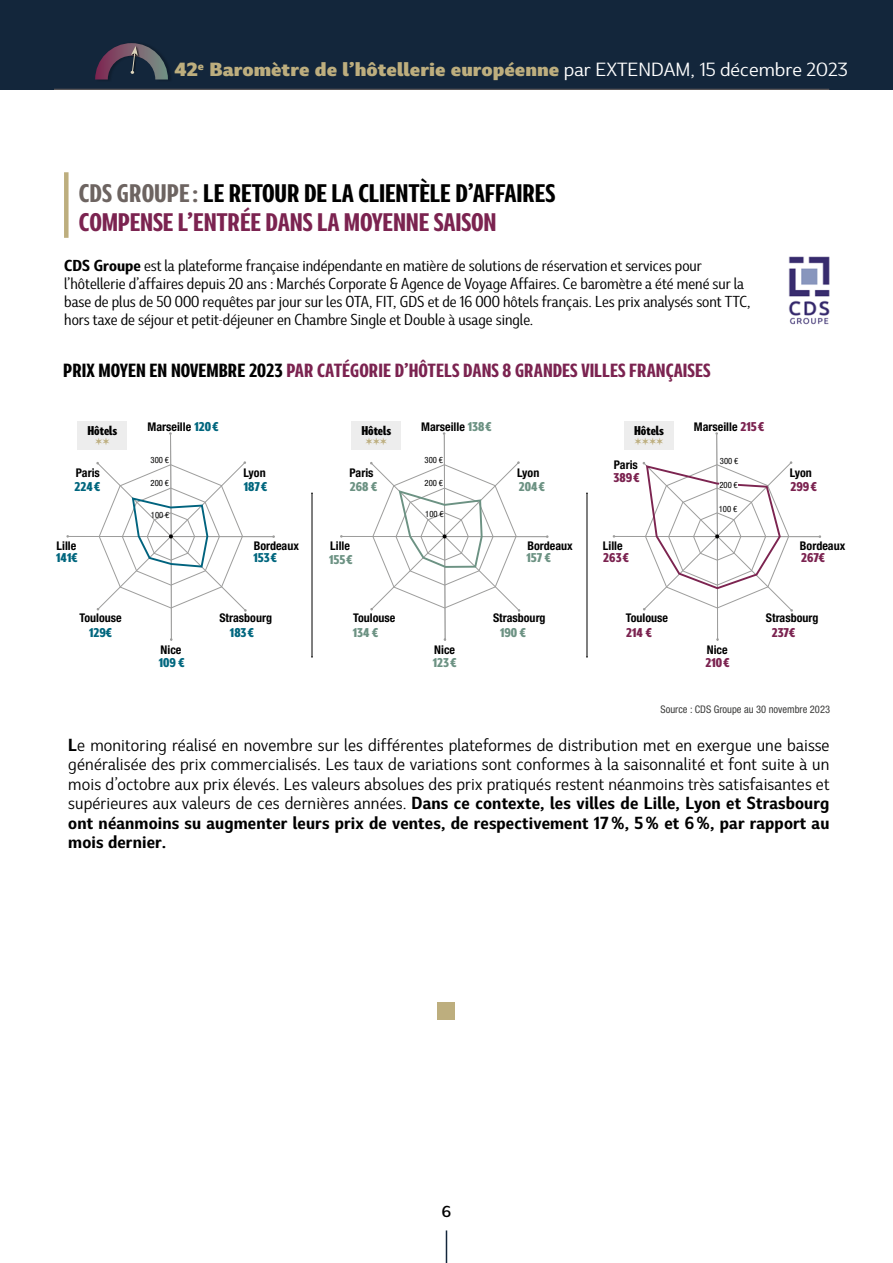
<style>
.page{position:relative;width:893px;height:1263px;background:#fff}
.page>*{position:absolute;margin:0;border:0;box-sizing:border-box;transform-origin:0 0}
.t1{font:700 condensed 24px/28.8px "Marble Display";letter-spacing:-.01em;color:#7b2350}
.t2{font:700 condensed 18px "Marble Display";color:#7b2350}
.t3{font:800 expanded 18px "Marble Display";color:#bdae7e}
.t4{font:expanded 16.5px/19.5px "Marble Display";letter-spacing:.01em;color:#000;text-align:justify;scale:.9 1}
.t5{font:15px/18px "Marble Display";color:#000}
.t6{font:600 expanded 15px "Marble Display";color:#000}
.t7{font:700 condensed 12px "Helvetica Neue LT Std";color:#000}
.t8{font:800 condensed 12px "Marble Display";color:#6c9283}
.t9{font:800 condensed 12px "Marble Display";color:#00667e}
.t10{font:800 condensed 12px "Marble Display";color:#7b2350}
.t11{font:800 condensed 12px "Marble Display";color:#000}
.t12{font:condensed 10.5px "Helvetica Neue LT Std";color:#3c3c3b}
.t13{font:10.5px "Zapf Dingbats ITC";color:#bdae7e}
.t14{font:condensed 8.7px "Helvetica Neue LT Std";color:#000}
.s1{font-weight:400;color:#fff}
.s2{color:#6d6461}
.s3{color:#000}
.s4{font-weight:700}
.s5{font-family:"Marble Display";font-weight:800;color:#00667e}
.s6{font-family:"Marble Display";font-weight:800;color:#6c9283}
.s7{font-family:"Marble Display";font-weight:800;color:#7b2350}
</style>
<div class="page">
<div style="left:0;top:0;width:893px;height:89px;background:#13263b"></div>
<hr style="left:54px;top:89px;width:775px;height:1px;background:#6d6461">
<svg style="left:95px;top:43px;width:73px;height:37px"></svg>
<hr style="left:446px;top:1230px;width:1px;height:33px;background:#13263b">
<div style="left:64px;top:172px;width:5px;height:66px;background:#bdae7e"></div>
<img style="left:788px;top:256px;width:42px;height:69px">
<hr style="left:312px;top:493px;width:1px;height:164px;background:#000">
<hr style="left:587px;top:493px;width:1px;height:164px;background:#000">
<div style="left:438px;top:1003px;width:17px;height:17px;background:#bdae7e"></div>
<svg style="left:340px;top:432px;width:209px;height:209px"></svg>
<div style="left:351px;top:421px;width:50px;height:28px;background:#ededed"></div>
<div style="left:77px;top:421px;width:50px;height:28px;background:#ededed"></div>
<svg style="left:613px;top:432px;width:208px;height:209px"></svg>
<div style="left:719px;top:481px;width:19px;height:7px;background:#fff"></div>
<div style="left:624px;top:421px;width:50px;height:28px;background:#ededed"></div>
<svg style="left:66px;top:432px;width:209px;height:209px"></svg>
<p class="t3" style="left:175px;top:53px;width:675px">42<sup>e</sup> Baromètre de l’hôtellerie européenne <span class="s1">par EXTENDAM, 15 décembre 2023</span></p>
<h1 class="t1" style="left:79px;top:177px;width:478px"><span class="s2">CDS GROUPE :</span> <span class="s3">LE RETOUR DE LA CLIENTÈLE D’AFFAIRES<br></span>COMPENSE L’ENTRÉE DANS LA MOYENNE SAISON</h1>
<p class="t5" style="left:64px;top:255px;width:688px"><span class="s4">CDS Groupe</span> est la plateforme française indépendante en matière de solutions de réservation et services pour l’hôtellerie d’affaires depuis 20 ans : Marchés Corporate &amp; Agence de Voyage Affaires. Ce baromètre a été mené sur la base de plus de 50 000 requêtes par jour sur les OTA, FIT, GDS et de 16 000 hôtels français. Les prix analysés sont TTC, hors taxe de séjour et petit-déjeuner en Chambre Single et Double à usage single.</p>
<p class="t2" style="left:63px;top:355px;width:649px"><span class="s3">PRIX MOYEN EN NOVEMBRE 2023</span> PAR CATÉGORIE D’HÔTELS DANS 8 GRANDES VILLES FRANÇAISES</p>
<p class="t7" style="left:148px;top:419px;width:73px">Marseille <span class="s5">120 €</span></p>
<p class="t14" style="left:151px;top:455px;width:20px">300 €</p>
<p class="t14" style="left:151px;top:478px;width:20px">200 €</p>
<p class="t11" style="left:87px;top:419px;width:31px">Hôtels</p>
<p class="t7" style="left:76px;top:465px;width:25px">Paris</p>
<p class="t7" style="left:243px;top:465px;width:24px">Lyon</p>
<p class="t9" style="left:74px;top:476px;width:27px">224 €</p>
<p class="t9" style="left:244px;top:476px;width:25px">187 €</p>
<p class="t14" style="left:151px;top:510px;width:20px">100 €</p>
<p class="t7" style="left:421px;top:419px;width:72px">Marseille <span class="s6">138 €</span></p>
<p class="t14" style="left:424px;top:455px;width:20px">300 €</p>
<p class="t14" style="left:424px;top:478px;width:20px">200 €</p>
<p class="t14" style="left:425px;top:509px;width:20px">100 €</p>
<p class="t11" style="left:361px;top:419px;width:31px">Hôtels</p>
<p class="t13" style="left:365px;top:436px;width:23px">✶ ✶ ✶</p>
<p class="t7" style="left:350px;top:465px;width:25px">Paris</p>
<p class="t7" style="left:517px;top:465px;width:24px">Lyon</p>
<p class="t8" style="left:350px;top:476px;width:29px">268 €</p>
<p class="t8" style="left:519px;top:476px;width:28px">204 €</p>
<p class="t11" style="left:634px;top:419px;width:31px">Hôtels</p>
<p class="t13" style="left:634px;top:436px;width:31px">✶ ✶ ✶ ✶</p>
<p class="t10" style="left:613px;top:467px;width:28px">389 €</p>
<p class="t7" style="left:614px;top:457px;width:25px">Paris</p>
<p class="t7" style="left:694px;top:419px;width:72px">Marseille <span class="s7">215 €</span></p>
<p class="t14" style="left:720px;top:456px;width:20px">300 €</p>
<p class="t14" style="left:719px;top:480px;width:20px">200 €</p>
<p class="t14" style="left:719px;top:504px;width:20px">100 €</p>
<p class="t7" style="left:790px;top:465px;width:24px">Lyon</p>
<p class="t10" style="left:790px;top:476px;width:28px">299 €</p>
<p class="t7" style="left:57px;top:539px;width:21px">Lille</p>
<p class="t7" style="left:254px;top:539px;width:47px">Bordeaux</p>
<p class="t7" style="left:330px;top:539px;width:21px">Lille</p>
<p class="t7" style="left:527px;top:539px;width:47px">Bordeaux</p>
<p class="t7" style="left:603px;top:539px;width:21px">Lille</p>
<p class="t7" style="left:800px;top:539px;width:47px">Bordeaux</p>
<p class="t9" style="left:56px;top:547px;width:23px">141€</p>
<p class="t9" style="left:253px;top:547px;width:25px">153 €</p>
<p class="t8" style="left:329px;top:549px;width:25px">155 €</p>
<p class="t8" style="left:526px;top:547px;width:26px">157 €</p>
<p class="t10" style="left:603px;top:547px;width:27px">263 €</p>
<p class="t10" style="left:801px;top:547px;width:25px">267€</p>
<p class="t7" style="left:80px;top:610px;width:44px">Toulouse</p>
<p class="t7" style="left:219px;top:610px;width:54px">Strasbourg</p>
<p class="t7" style="left:353px;top:610px;width:44px">Toulouse</p>
<p class="t7" style="left:493px;top:610px;width:54px">Strasbourg</p>
<p class="t7" style="left:626px;top:610px;width:44px">Toulouse</p>
<p class="t7" style="left:766px;top:610px;width:54px">Strasbourg</p>
<p class="t9" style="left:89px;top:621px;width:24px">129€</p>
<p class="t9" style="left:230px;top:621px;width:25px">183 €</p>
<p class="t8" style="left:353px;top:621px;width:27px">134 €</p>
<p class="t8" style="left:500px;top:621px;width:27px">190 €</p>
<p class="t10" style="left:626px;top:621px;width:27px">214 €</p>
<p class="t10" style="left:772px;top:621px;width:25px">237€</p>
<p class="t7" style="left:161px;top:642px;width:22px">Nice</p>
<p class="t7" style="left:434px;top:642px;width:22px">Nice</p>
<p class="t7" style="left:707px;top:642px;width:22px">Nice</p>
<p class="t9" style="left:159px;top:652px;width:27px">109 €</p>
<p class="t8" style="left:433px;top:652px;width:25px">123 €</p>
<p class="t10" style="left:705px;top:652px;width:26px">210 €</p>
<p class="t12" style="left:660px;top:704px;width:171px">Source : CDS Groupe au 30 novembre 2023</p>
<p class="t4" style="left:68px;top:733px;width:847px"><span class="s4">L</span>e monitoring réalisé en novembre sur les différentes plateformes de distribution met en exergue une baisse généralisée des prix commercialisés. Les taux de variations sont conformes à la saisonnalité et font suite à un mois d’octobre aux prix élevés. Les valeurs absolues des prix pratiqués restent néanmoins très satisfaisantes et supérieures aux valeurs de ces dernières années. <span class="s4">Dans ce contexte, les villes de Lille, Lyon et Strasbourg ont néanmoins su augmenter leurs prix de ventes, de respectivement 17 %, 5 % et 6 %, par rapport au mois dernier.</span></p>
<p class="t6" style="left:442px;top:1198px;width:11px">6</p>
</div>
